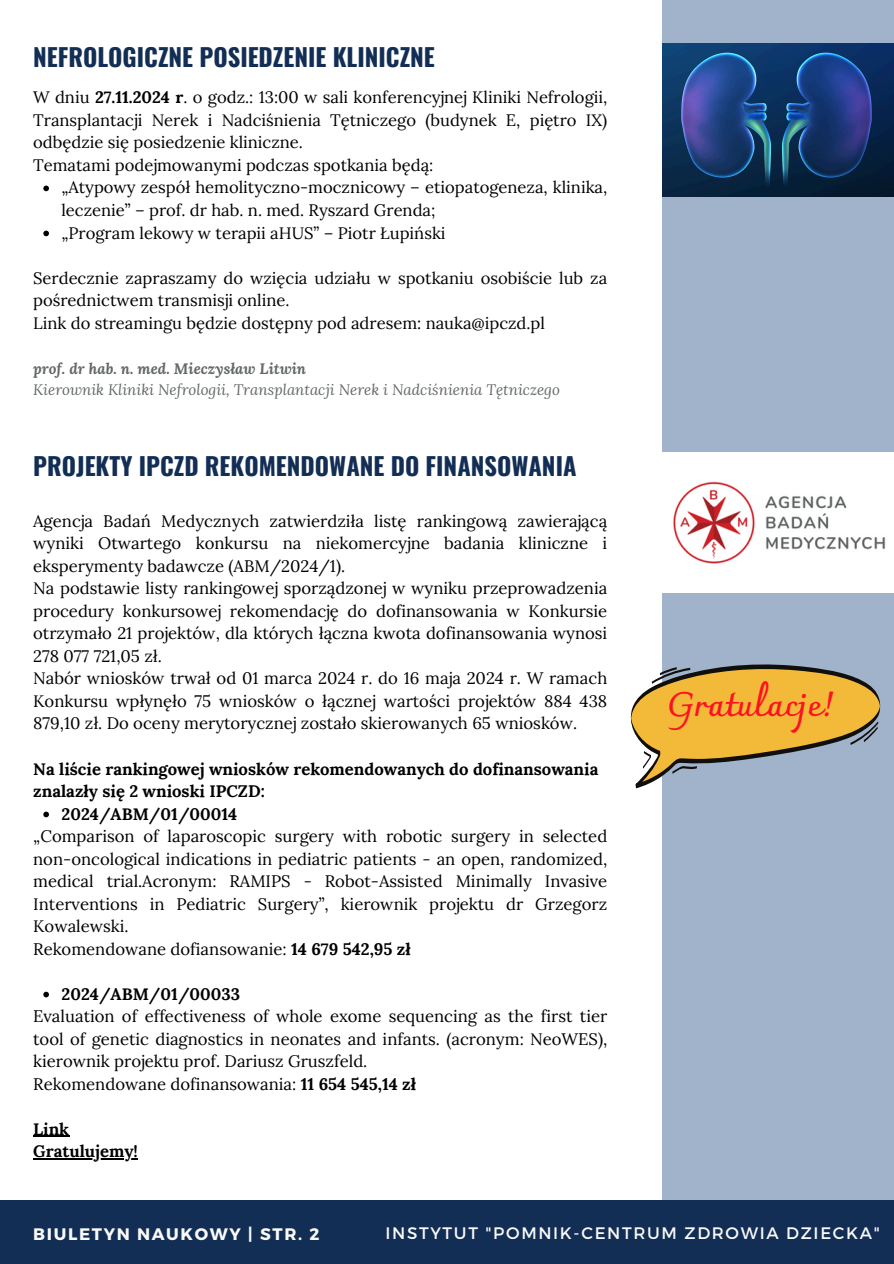
<style>
.page{position:relative;width:894px;height:1264px;background:#fff}
.page>*{position:absolute;margin:0;border:0;box-sizing:border-box;transform-origin:0 0}
.t1{font:700 34.05px "Charmonman";color:#fe1022}
.t2{font:700 24.45px "Oswald";color:#132e54}
.t3{font:16.65px/22.5px "Lora";color:#000;text-align:justify}
.t4{font:700 16.65px/22.5px "Lora";color:#000}
.t5{font:16.65px "Montserrat";letter-spacing:.1em;color:#fafafa}
.t6{font:700 16.65px "Montserrat";letter-spacing:.1em;color:#fafafa}
.t7{font:16.5px/22.5px "Lora";color:#000}
.t8{font:italic 15px "Lora";color:#646869}
.t9{font:italic 700 15px "Lora";color:#646869}
.s1{font-weight:700}
</style>
<div class="page">
<div style="left:662px;top:0;width:231px;height:1199px;background:#a0b3cb"></div>
<div style="left:0;top:1199px;width:893px;height:64px;background:#132e54"></div>
<img style="left:662px;top:43px;width:231px;height:153px">
<svg style="left:43px;top:186px;width:6px;height:5px"></svg>
<svg style="left:43px;top:231px;width:6px;height:5px"></svg>
<svg style="left:43px;top:811px;width:6px;height:6px"></svg>
<svg style="left:43px;top:991px;width:6px;height:6px"></svg>
<hr style="left:33px;top:1135px;width:36px;height:1px;background:#000">
<hr style="left:33px;top:1158px;width:105px;height:1px;background:#000">
<img style="left:662px;top:452px;width:231px;height:140px">
<svg style="left:630px;top:664px;width:250px;height:124px"></svg>
<p class="t2" style="left:33px;top:38px;width:403px">NEFROLOGICZNE POSIEDZENIE KLINICZNE</p>
<p class="t7" style="left:33px;top:86px;width:575px;text-align:justify">W dniu <span class="s1">27.11.2024 r</span>. o godz.: 13:00 w sali konferencyjnej Kliniki Nefrologii, Transplantacji Nerek i Nadciśnienia Tętniczego (budynek E, piętro IX) odbędzie się posiedzenie kliniczne.</p>
<p class="t7" style="left:33px;top:154px;width:401px">Tematami podejmowanymi podczas spotkania będą:</p>
<p class="t7" style="left:61px;top:176px;width:547px">„Atypowy zespół hemolityczno-mocznicowy – etiopatogeneza, klinika, leczenie” – prof. dr hab. n. med. Ryszard Grenda;</p>
<p class="t7" style="left:61px;top:221px;width:385px">„Program lekowy w terapii aHUS” – Piotr Łupiński</p>
<p class="t7" style="left:33px;top:266px;width:575px">Serdecznie zapraszamy do wzięcia udziału w spotkaniu osobiście lub za pośrednictwem transmisji online.</p>
<h2 class="t7" style="left:33px;top:311px;width:513px">Link do streamingu będzie dostępny pod adresem: nauka@ipczd.pl</h2>
<p class="t9" style="left:33px;top:358px;width:274px">prof. dr hab. n. med. Mieczysław Litwin</p>
<p class="t8" style="left:33px;top:379px;width:528px">Kierownik Kliniki Nefrologii, Transplantacji Nerek i Nadciśnienia Tętniczego</p>
<p class="t2" style="left:33px;top:447px;width:544px">PROJEKTY IPCZD REKOMENDOWANE DO FINANSOWANIA</p>
<h5 class="t3" style="left:33px;top:509px;width:575px">Agencja Badań Medycznych zatwierdziła listę rankingową zawierającą wyniki Otwartego konkursu na niekomercyjne badania kliniczne i eksperymenty badawcze (ABM/2024/1).</h5>
<p class="t3" style="left:33px;top:577px;width:575px">Na podstawie listy rankingowej sporządzonej w wyniku przeprowadzenia procedury konkursowej rekomendację do dofinansowania w Konkursie otrzymało 21 projektów, dla których łączna kwota dofinansowania wynosi 278 077 721,05 zł.</p>
<p class="t3" style="left:33px;top:667px;width:575px">Nabór wniosków trwał od 01 marca 2024 r. do 16 maja 2024 r. W ramach Konkursu wpłynęło 75 wniosków o łącznej wartości projektów 884 438<br>879,10 zł. Do oceny merytorycznej zostało skierowanych 65 wniosków.</p>
<p class="t4" style="left:33px;top:757px;width:566px">Na liście rankingowej wniosków rekomendowanych do dofinansowania znalazły się 2 wnioski IPCZD:</p>
<p class="t4" style="left:61px;top:802px;width:177px">2024/ABM/01/00014</p>
<p class="t3" style="left:33px;top:824px;width:575px">„Comparison of laparoscopic surgery with robotic surgery in selected non-oncological indications in pediatric patients - an open, randomized, medical trial.Acronym: RAMIPS - Robot-Assisted Minimally Invasive Interventions in Pediatric Surgery”, kierownik projektu dr Grzegorz Kowalewski.</p>
<p class="t3" style="left:33px;top:937px;width:379px">Rekomendowane dofiansowanie: <span class="s1">14 679 542,95 zł</span></p>
<h5 class="t4" style="left:61px;top:982px;width:180px">2024/ABM/01/00033</h5>
<p class="t3" style="left:33px;top:1004px;width:575px">Evaluation of effectiveness of whole exome sequencing as the first tier tool of genetic diagnostics in neonates and infants. (acronym: NeoWES), kierownik projektu prof. Dariusz Gruszfeld.</p>
<p class="t3" style="left:33px;top:1072px;width:384px">Rekomendowane dofinansowania: <span class="s1">11 654 545,14 zł</span></p>
<p class="t4" style="left:33px;top:1117px;width:37px">Link</p>
<p class="t4" style="left:33px;top:1139px;width:106px">Gratulujemy!</p>
<p class="t1" style="left:666px;top:684px;width:169px">Gratulacje!</p>
<p class="t6" style="left:33px;top:1222px;width:287px">BIULETYN NAUKOWY | STR. 2</p>
<p class="t5" style="left:385px;top:1222px;width:495px">INSTYTUT "POMNIK-CENTRUM ZDROWIA DZIECKA"</p>
</div>
